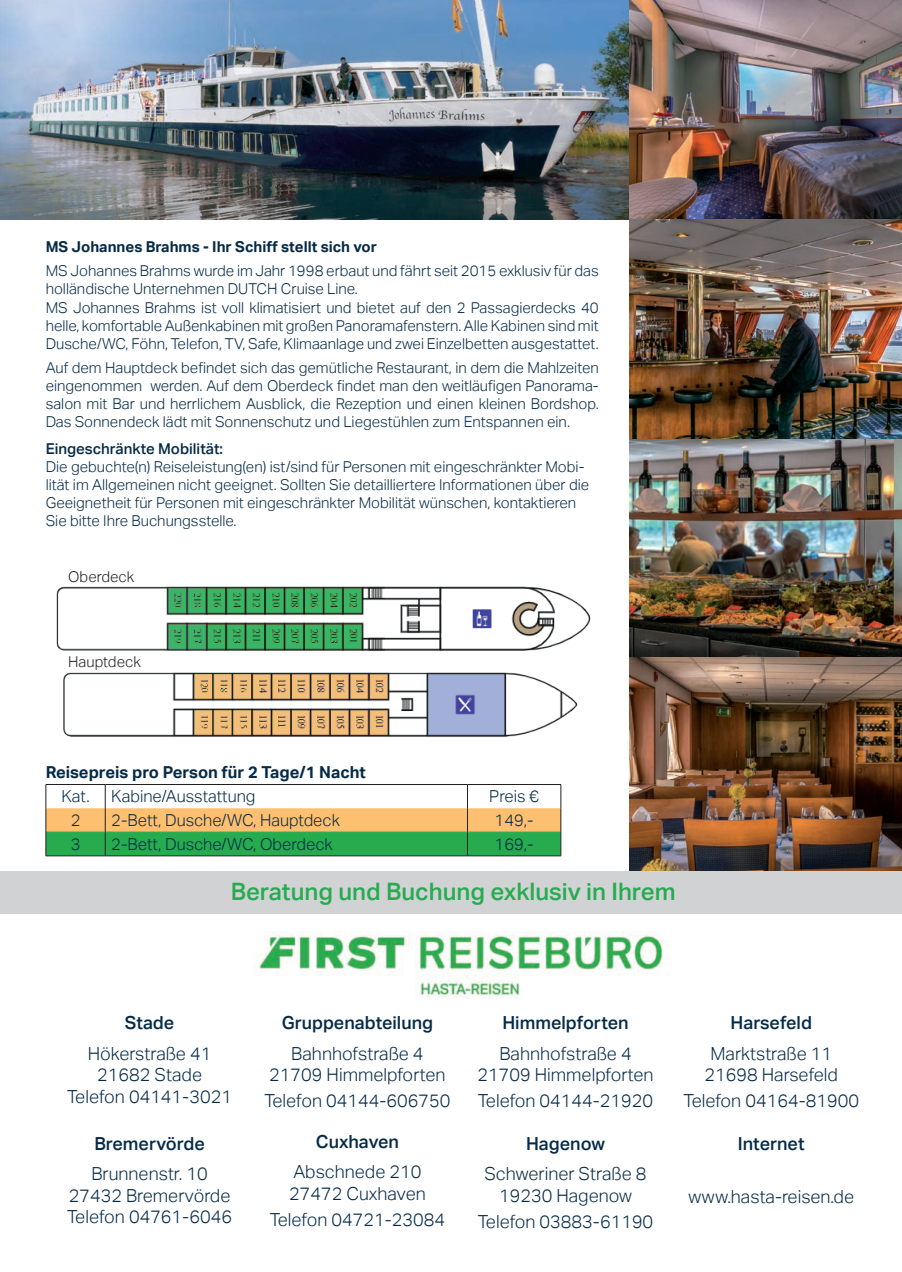
<style>
.page{position:relative;width:902px;height:1272px;background:#fff}
.page>*{position:absolute;margin:0;border:0;box-sizing:border-box;transform-origin:0 0}
.t1{font:500 24px "Aktiv Grotesk";color:#26ab4f}
.t2{font:300 18px/21.6px "Aktiv Grotesk";color:#052a47;text-align:center}
.t3{font:500 18px "Aktiv Grotesk";color:#052a47}
.t4{font:300 16.5px "Aktiv Grotesk";color:#052a47}
.t5{font:700 16.5px/24px "Aktiv Grotesk";color:#052a47}
.t6{font:300 15px/18px "Aktiv Grotesk";color:#052a47}
.t7{font:700 15px "Aktiv Grotesk";color:#052a47}
.t8{font:500 15px "Aktiv Grotesk";color:#052a47}
.t9{font:300 15px "Aktiv Grotesk";color:#231f20}
.s1{font-weight:300}
.s2{font-weight:300;color:#231f20}
</style>
<div class="page">
<img style="left:629px;top:219px;width:272px;height:652px">
<img style="left:0;top:0;width:901px;height:219px">
<svg style="left:46px;top:784px;width:515px;height:71px"></svg>
<hr style="left:46px;top:855px;width:59px;height:1px;background:#231f20">
<hr style="left:105px;top:855px;width:362px;height:1px;background:#231f20">
<hr style="left:467px;top:855px;width:94px;height:1px;background:#231f20">
<div style="left:0;top:871px;width:901px;height:43px;background:#d1d2d4"></div>
<img style="left:258px;top:931px;width:408px;height:68px">
<img style="left:56px;top:586px;width:535px;height:151px">
<p class="t7" style="left:46px;top:238px;width:333px">MS Johannes Brahms - Ihr Schiff stellt sich vor</p>
<p class="t6" style="left:46px;top:262px;width:554px">MS Johannes Brahms wurde im Jahr 1998 erbaut und fährt seit 2015 exklusiv für das holländische Unternehmen DUTCH Cruise Line.<br>MS Johannes Brahms ist voll klimatisiert und bietet auf den 2 Passagierdecks 40 helle, komfortable Außenkabinen mit großen Panoramafenstern. Alle Kabinen sind mit Dusche/WC, Föhn, Telefon, TV, Safe, Klimaanlage und zwei Einzelbetten ausgestattet.</p>
<p class="t6" style="left:46px;top:358px;width:554px;text-align:justify">Auf dem Hauptdeck befindet sich das gemütliche Restaurant, in dem die Mahlzeiten eingenommen werden. Auf dem Oberdeck findet man den weitläufigen Panorama&shy;salon mit Bar und herrlichem Ausblick, die Rezeption und einen kleinen Bordshop.<br>Das Sonnendeck lädt mit Sonnenschutz und Liegestühlen zum Entspannen ein.</p>
<p class="t8" style="left:46px;top:439px;width:179px">Eingeschränkte Mobilität:</p>
<p class="t6" style="left:46px;top:457px;width:545px">Die gebuchte(n) Reiseleistung(en) ist/sind für Personen mit eingeschränkter Mobi&shy;lität im Allgemeinen nicht geeignet. Sollten Sie detailliertere Informationen über die Geeignetheit für Personen mit eingeschränkter Mobilität wünschen, kontaktieren Sie bitte Ihre Buchungsstelle.</p>
<p class="t9" style="left:68px;top:568px;width:67px">Oberdeck</p>
<p class="t9" style="left:68px;top:653px;width:74px">Hauptdeck</p>
<p class="t5" style="left:61px;top:760px;width:306px;text-indent:-16px">Reisepreis pro Person für 2 Tage/1 Nacht<br><span class="s1">Kat</span><span class="s2">.</span></p>
<p class="t4" style="left:111px;top:787px;width:146px">Kabine/Ausstattung</p>
<p class="t4" style="left:489px;top:787px;width:51px">Preis €</p>
<p class="t4" style="left:71px;top:810px;width:11px">2</p>
<p class="t4" style="left:111px;top:810px;width:230px">2-Bett, Dusche/WC, Hauptdeck</p>
<p class="t4" style="left:494px;top:810px;width:41px">149,-</p>
<p class="t4" style="left:71px;top:834px;width:11px">3</p>
<p class="t4" style="left:111px;top:834px;width:223px">2-Bett, Dusche/WC, Oberdeck</p>
<p class="t4" style="left:494px;top:834px;width:41px">169,-</p>
<h1 class="t1" style="left:231px;top:878px;width:446px">Beratung und Buchung exklusiv in Ihrem</h1>
<p class="t3" style="left:125px;top:1012px;width:51px">Stade</p>
<p class="t2" style="left:67px;top:1042px;width:166px">Hökerstraße 41<br>21682 Stade<br>Telefon 04141-3021</p>
<p class="t3" style="left:94px;top:1132px;width:112px">Bremervörde</p>
<p class="t2" style="left:67px;top:1162px;width:166px">Brunnenstr. 10<br>27432 Bremervörde<br>Telefon 04761-6046</p>
<p class="t3" style="left:282px;top:1012px;width:153px">Gruppenabteilung</p>
<p class="t2" style="left:269px;top:1042px;width:178px">Bahnhofstraße 4<br>21709 Himmelpforten</p>
<p class="t2" style="left:264px;top:1090px;width:188px">Telefon 04144-606750</p>
<p class="t3" style="left:316px;top:1131px;width:84px">Cuxhaven</p>
<p class="t2" style="left:289px;top:1161px;width:138px;text-align:left">Abschnede 210<br>27472 Cuxhaven</p>
<p class="t2" style="left:270px;top:1208px;width:177px">Telefon 04721-23084</p>
<p class="t3" style="left:502px;top:1012px;width:128px">Himmelpforten</p>
<p class="t2" style="left:477px;top:1042px;width:178px">Bahnhofstraße 4<br>21709 Himmelpforten</p>
<p class="t2" style="left:478px;top:1090px;width:177px">Telefon 04144-21920</p>
<p class="t3" style="left:526px;top:1132px;width:80px">Hagenow</p>
<p class="t2" style="left:484px;top:1162px;width:163px">Schweriner Straße 8<br>19230 Hagenow</p>
<p class="t2" style="left:478px;top:1210px;width:177px">Telefon 03883-61190</p>
<p class="t3" style="left:730px;top:1012px;width:83px">Harsefeld</p>
<p class="t2" style="left:704px;top:1042px;width:135px">Marktstraße 11<br>21698 Harsefeld</p>
<p class="t2" style="left:683px;top:1090px;width:177px">Telefon 04164-81900</p>
<p class="t3" style="left:737px;top:1132px;width:68px">Internet</p>
<p class="t2" style="left:688px;top:1186px;width:167px">www.hasta-reisen.de</p>
</div>
